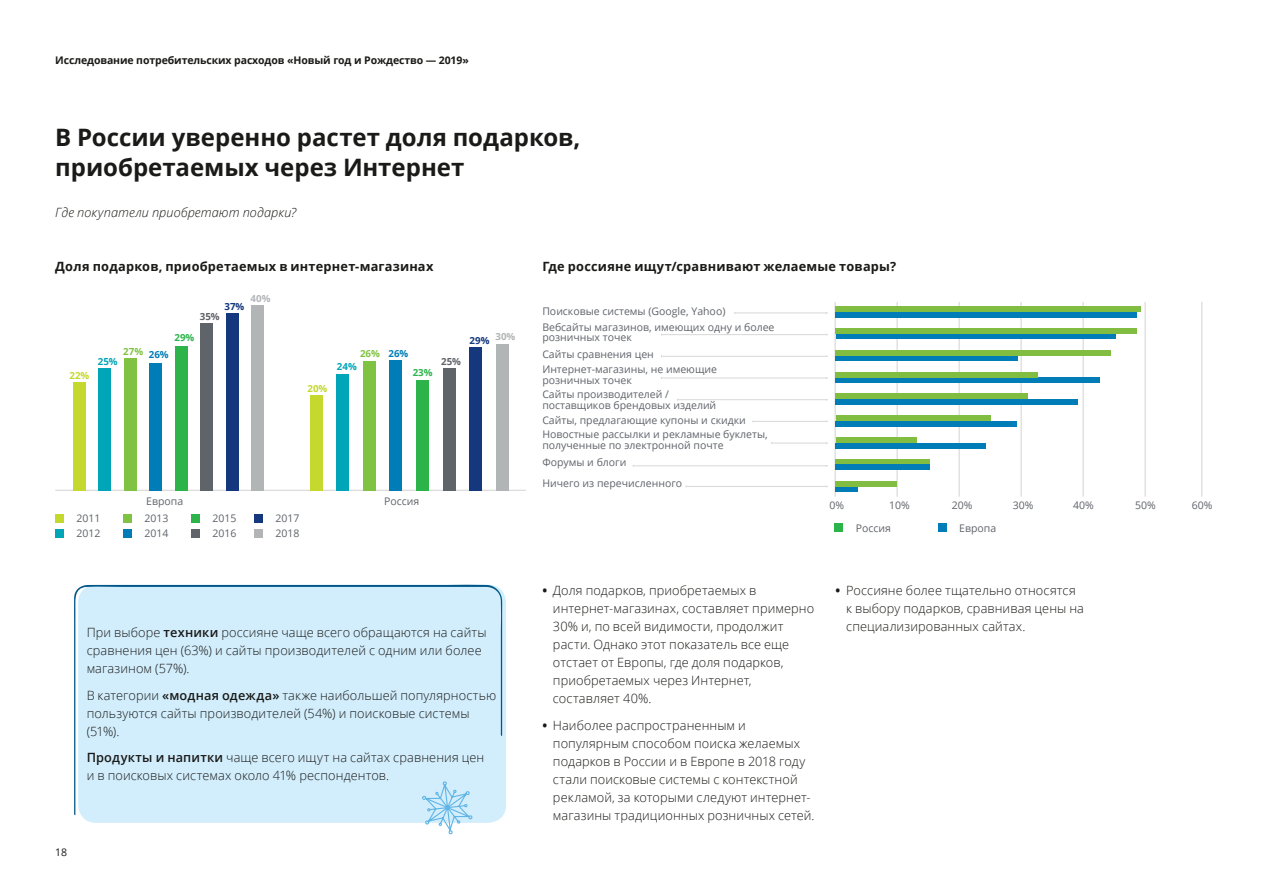
<style>
.page{position:relative;width:1263px;height:893px;background:#fff}
.page>*{position:absolute;margin:0;border:0;box-sizing:border-box;transform-origin:0 0}
.t1{font:700 24px/30px "Open Sans";color:#1a1a18}
.t2{font:300 12.75px/18px "Open Sans";letter-spacing:.005em;color:#1a1a18}
.t3{font:700 12.75px "Open Sans";letter-spacing:.015em;color:#1a1a18}
.t4{font:italic 300 12.75px "Open Sans";letter-spacing:.005em;color:#1a1a18}
.t5{font:10.5px/15px "Open Sans";color:#5f636a}
.t6{font:700 10.5px "Open Sans";letter-spacing:-.01em;color:#1a1a18}
.t7{font:10.5px "Open Sans";color:#1a1a18}
.t8{font:700 9.75px "Open Sans";color:#80c342}
.t9{font:700 9.75px "Open Sans";color:#14377d}
.t10{font:700 9.75px "Open Sans";color:#c4d82e}
.t11{font:700 9.75px "Open Sans";color:#00a5b8}
.t12{font:700 9.75px "Open Sans";color:#2cb34a}
.t13{font:700 9.75px "Open Sans";color:#5f636a}
.t14{font:700 9.75px "Open Sans";color:#b2b5b6}
.s1{color:#007db6}
.s2{font-weight:600}
.s3{font-weight:700}
</style>
<div class="page">
<hr style="left:1144px;top:302px;width:2px;height:195px;background:#d8d8d8">
<hr style="left:1082px;top:302px;width:2px;height:195px;background:#d8d8d8">
<hr style="left:1020px;top:302px;width:2px;height:195px;background:#d8d8d8">
<hr style="left:958px;top:302px;width:2px;height:195px;background:#d8d8d8">
<hr style="left:896px;top:302px;width:2px;height:195px;background:#d8d8d8">
<hr style="left:834px;top:302px;width:2px;height:195px;background:#d8d8d8">
<hr style="left:1201px;top:302px;width:1px;height:195px;background:#d8d8d8">
<hr style="left:55px;top:490px;width:471px;height:1px;background:#d8d8d8">
<hr style="left:686px;top:486px;width:141px;height:1px;background:#d8d8d8">
<hr style="left:633px;top:466px;width:194px;height:1px;background:#d8d8d8">
<hr style="left:772px;top:443px;width:55px;height:1px;background:#d8d8d8">
<hr style="left:753px;top:421px;width:74px;height:1px;background:#d8d8d8">
<hr style="left:677px;top:399px;width:150px;height:1px;background:#d8d8d8">
<hr style="left:661px;top:378px;width:166px;height:1px;background:#d8d8d8">
<hr style="left:661px;top:356px;width:166px;height:1px;background:#d8d8d8">
<hr style="left:661px;top:334px;width:166px;height:1px;background:#d8d8d8">
<hr style="left:735px;top:313px;width:92px;height:1px;background:#d8d8d8">
<div style="left:55px;top:514px;width:9px;height:8px;background:#c4d82e"></div>
<div style="left:55px;top:529px;width:9px;height:8px;background:#00a5b8"></div>
<div style="left:123px;top:514px;width:9px;height:8px;background:#80c342"></div>
<div style="left:123px;top:529px;width:9px;height:8px;background:#007db6"></div>
<div style="left:191px;top:514px;width:9px;height:8px;background:#2cb34a"></div>
<div style="left:191px;top:529px;width:9px;height:8px;background:#5f636a"></div>
<div style="left:254px;top:514px;width:9px;height:8px;background:#14377d"></div>
<div style="left:254px;top:529px;width:9px;height:8px;background:#b2b5b6"></div>
<div style="left:834px;top:523px;width:9px;height:9px;background:#2cb34a"></div>
<div style="left:836px;top:486px;width:22px;height:6px;background:#007db6"></div>
<div style="left:836px;top:481px;width:61px;height:5px;background:#81bd41"></div>
<div style="left:836px;top:464px;width:94px;height:6px;background:#007db6"></div>
<hr style="left:836px;top:460px;width:94px;height:4px;background:#81bd41">
<div style="left:836px;top:443px;width:150px;height:5px;background:#007db6"></div>
<div style="left:836px;top:437px;width:80px;height:6px;background:#81bd41"></div>
<div style="left:836px;top:421px;width:181px;height:5px;background:#007db6"></div>
<div style="left:836px;top:415px;width:154px;height:6px;background:#81bd41"></div>
<div style="left:836px;top:399px;width:242px;height:6px;background:#007db6"></div>
<div style="left:836px;top:394px;width:192px;height:5px;background:#81bd41"></div>
<div style="left:836px;top:377px;width:264px;height:6px;background:#007db6"></div>
<div style="left:836px;top:372px;width:202px;height:5px;background:#81bd41"></div>
<div style="left:836px;top:355px;width:182px;height:6px;background:#007db6"></div>
<div style="left:836px;top:350px;width:275px;height:5px;background:#81bd41"></div>
<div style="left:836px;top:334px;width:279px;height:5px;background:#007db6"></div>
<div style="left:836px;top:328px;width:301px;height:6px;background:#81bd41"></div>
<div style="left:836px;top:312px;width:301px;height:5px;background:#007db6"></div>
<div style="left:836px;top:306px;width:305px;height:6px;background:#81bd41"></div>
<div style="left:938px;top:523px;width:8px;height:9px;background:#007db6"></div>
<div style="left:73px;top:383px;width:13px;height:108px;background:#c4d82e"></div>
<div style="left:310px;top:395px;width:13px;height:96px;background:#c4d82e"></div>
<div style="left:99px;top:369px;width:12px;height:122px;background:#00a5b8"></div>
<div style="left:336px;top:374px;width:13px;height:117px;background:#00a5b8"></div>
<div style="left:124px;top:359px;width:13px;height:132px;background:#80c342"></div>
<div style="left:363px;top:362px;width:13px;height:129px;background:#80c342"></div>
<div style="left:150px;top:363px;width:12px;height:128px;background:#007db6"></div>
<div style="left:390px;top:360px;width:12px;height:131px;background:#007db6"></div>
<div style="left:175px;top:346px;width:13px;height:145px;background:#2cb34a"></div>
<div style="left:416px;top:380px;width:13px;height:111px;background:#2cb34a"></div>
<div style="left:201px;top:324px;width:12px;height:167px;background:#5f636a"></div>
<div style="left:226px;top:313px;width:13px;height:178px;background:#14377d"></div>
<div style="left:252px;top:305px;width:12px;height:186px;background:#b2b5b6"></div>
<div style="left:443px;top:369px;width:12px;height:122px;background:#5f636a"></div>
<div style="left:469px;top:347px;width:13px;height:144px;background:#14377d"></div>
<div style="left:496px;top:344px;width:12px;height:147px;background:#b2b5b6"></div>
<div style="left:78px;top:585px;width:428px;height:238px;background:#d2eefc;border-radius:18px"></div>
<svg style="left:74px;top:584px;width:428px;height:232px"></svg>
<svg style="left:421px;top:781px;width:51px;height:54px"></svg>
<p class="t6" style="left:55px;top:52px;width:415px">Исследование потребительских расходов «Новый год и Рождество — 2019»</p>
<h1 class="t1" style="left:55px;top:121px;width:527px">В России уверенно растет доля подарков, приобретаемых через Интернет</h1>
<p class="t4" style="left:55px;top:204px;width:242px">Где покупатели приобретают подарки?</p>
<p class="t3" style="left:55px;top:258px;width:380px">Доля подарков, приобретаемых в интернет-магазинах</p>
<p class="t3" style="left:542px;top:258px;width:355px">Где россияне ищут/сравнивают желаемые товары?</p>
<p class="t14" style="left:251px;top:291px;width:21px">40%</p>
<p class="t9" style="left:224px;top:299px;width:21px">37%</p>
<p class="t10" style="left:70px;top:369px;width:21px">22%</p>
<p class="t13" style="left:200px;top:309px;width:21px">35%</p>
<p class="t12" style="left:174px;top:331px;width:21px">29%</p>
<p class="t8" style="left:123px;top:345px;width:47px">27% <span class="s1">26%</span></p>
<p class="t8" style="left:360px;top:347px;width:50px">26% <span class="s1">26%</span></p>
<p class="t11" style="left:98px;top:355px;width:21px">25%</p>
<p class="t11" style="left:337px;top:359px;width:21px">24%</p>
<p class="t12" style="left:413px;top:366px;width:21px">23%</p>
<p class="t10" style="left:307px;top:382px;width:21px">20%</p>
<p class="t13" style="left:441px;top:354px;width:21px">25%</p>
<p class="t9" style="left:470px;top:333px;width:47px">29% <sup>30%</sup></p>
<p class="t5" style="left:146px;top:494px;width:38px">Европа</p>
<p class="t5" style="left:384px;top:494px;width:37px">Россия</p>
<p class="t5" style="left:77px;top:511px;width:26px">2011<br>2012</p>
<p class="t5" style="left:144px;top:511px;width:26px">2013<br>2014</p>
<p class="t5" style="left:213px;top:511px;width:26px">2015<br>2016</p>
<p class="t5" style="left:276px;top:511px;width:26px">2017<br>2018</p>
<p class="t2" style="left:87px;top:623px;width:401px">При выборе <span class="s2">техники</span> россияне чаще всего обращаются на сайты сравнения цен (63%) и сайты производителей с одним или более магазином (57%).</p>
<p class="t2" style="left:87px;top:686px;width:411px">В категории <span class="s2">«модная одежда»</span> также наибольшей популярностью пользуются сайты производителей (54%) и поисковые системы (51%).</p>
<p class="t2" style="left:87px;top:748px;width:399px"><span class="s2">Продукты и напитки</span> чаще всего ищут на сайтах сравнения цен и в поисковых системах около 41% респондентов.</p>
<p class="t7" style="left:55px;top:845px;width:13px">18</p>
<p class="t5" style="left:542px;top:303px;width:234px;line-height:15.6px">Поисковые системы (Google, Yahoo)<br>Вебсайты магазинов, имеющих одну и более</p>
<p class="t5" style="left:542px;top:329px;width:113px;line-height:16.8px">розничных точек<br>Сайты сравнения цен</p>
<p class="t5" style="left:542px;top:364px;width:176px;line-height:10.5px">Интернет-магазины, не имеющие розничных точек</p>
<p class="t5" style="left:542px;top:389px;width:175px;line-height:10.5px">Сайты производителей / поставщиков брендовых изделий</p>
<p class="t5" style="left:542px;top:412px;width:227px">Сайты, предлагающие купоны и скидки<br>Новостные рассылки и рекламные буклеты,</p>
<p class="t5" style="left:542px;top:436px;width:183px;line-height:16.8px">полученные по электронной почте<br>Форумы и блоги</p>
<p class="t5" style="left:542px;top:475px;width:141px">Ничего из перечисленного</p>
<p class="t5" style="left:829px;top:498px;width:16px">0%</p>
<p class="t5" style="left:889px;top:498px;width:22px">10%</p>
<p class="t5" style="left:952px;top:498px;width:22px">20%</p>
<p class="t5" style="left:1013px;top:498px;width:22px">30%</p>
<p class="t5" style="left:1073px;top:498px;width:22px">40%</p>
<p class="t5" style="left:1135px;top:498px;width:22px">50%</p>
<p class="t5" style="left:1192px;top:498px;width:22px">60%</p>
<p class="t5" style="left:856px;top:520px;width:37px">Россия</p>
<p class="t5" style="left:959px;top:520px;width:38px">Европа</p>
<p class="t2" style="left:553px;top:581px;width:263px;text-indent:-11px"><span class="s3">•</span> Доля подарков, приобретаемых в интернет-магазинах, составляет примерно 30% и, по всей видимости, продолжит расти. Однако этот показатель все еще отстает от Европы, где доля подарков, приобретаемых через Интернет, составляет 40%.</p>
<p class="t2" style="left:553px;top:716px;width:263px;text-indent:-11px"><span class="s3">•</span> Наиболее распространенным и популярным способом поиска желаемых подарков в России и в Европе в 2018 году стали поисковые системы с контекстной рекламой, за которыми следуют интернет&shy;магазины традиционных розничных сетей.</p>
<p class="t2" style="left:846px;top:581px;width:239px;text-indent:-11px"><span class="s3">•</span> Россияне более тщательно относятся к выбору подарков, сравнивая цены на специализированных сайтах.</p>
</div>
